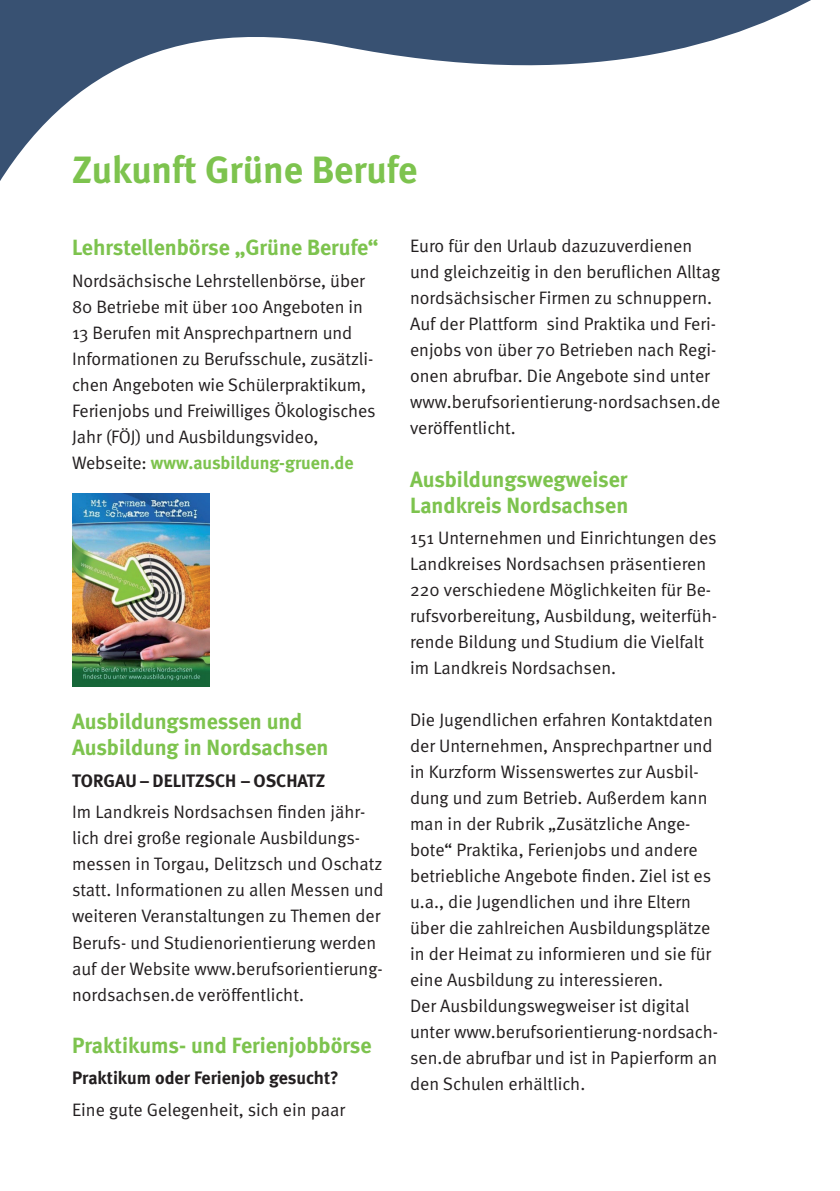
<style>
.page{position:relative;width:840px;height:1191px;background:#fff}
.page>*{position:absolute;margin:0;border:0;box-sizing:border-box;transform-origin:0 0}
.t1{font:700 38px "Meta";color:#7dc34e}
.t2{font:700 22px/26px "Meta";color:#7dc34e}
.t3{font:18px/26px "Meta Normal";color:#231f20}
.t4{font:700 18px "Meta";color:#231f20}
.t5{font:700 18px "Meta";color:#7dc34e}
.s1{font-family:"Meta Normal";font-weight:400;color:#231f20}
</style>
<div class="page">
<svg style="left:0;top:0;width:811px;height:181px"></svg>
<img style="left:72px;top:493px;width:138px;height:194px">
<h1 class="t1" style="left:72px;top:147px;width:346px">Zukunft Grüne Berufe</h1>
<p class="t2" style="left:72px;top:234px;width:308px">Lehrstellenbörse „Grüne Berufe“</p>
<p class="t3" style="left:72px;top:267px;width:305px">Nordsächsische Lehrstellenbörse, über 80 Betriebe mit über 100 Angeboten in 13 Berufen mit Ansprechpartnern und Informationen zu Berufsschule, zusätzli&shy;chen Angeboten wie Schülerpraktikum, Ferienjobs und Freiwilliges Ökologisches Jahr (FÖJ) und Ausbildungsvideo,</p>
<p class="t5" style="left:72px;top:452px;width:283px"><span class="s1">Webseite:</span> www.ausbildung-gruen.de</p>
<p class="t2" style="left:72px;top:708px;width:258px">Ausbildungsmessen und<br>Ausbildung in Nordsachsen</p>
<p class="t4" style="left:72px;top:770px;width:255px">TORGAU – DELITZSCH – OSCHATZ</p>
<p class="t3" style="left:72px;top:799px;width:313px">Im Landkreis Nordsachsen finden jähr&shy;lich drei große regionale Ausbildungs&shy;messen in Torgau, Delitzsch und Oschatz statt. Informationen zu allen Messen und weiteren Veranstaltungen zu Themen der Berufs- und Studienorientierung werden auf der Website www.berufsorientierung&shy;nordsachsen.de veröffentlicht.</p>
<p class="t2" style="left:72px;top:1031px;width:301px">Praktikums- und Ferienjobbörse</p>
<p class="t4" style="left:72px;top:1067px;width:268px">Praktikum oder Ferienjob gesucht?</p>
<p class="t3" style="left:72px;top:1096px;width:274px">Eine gute Gelegenheit, sich ein paar</p>
<p class="t3" style="left:410px;top:233px;width:311px">Euro für den Urlaub dazuzuverdienen und gleichzeitig in den beruflichen Alltag nordsächsischer Firmen zu schnuppern.<br>Auf der Plattform sind Praktika und Feri&shy;enjobs von über 70 Betrieben nach Regi&shy;onen abrufbar. Die Angebote sind unter www.berufsorientierung-nordsachsen.de veröffentlicht.</p>
<p class="t2" style="left:410px;top:465px;width:220px">Ausbildungswegweiser<br>Landkreis Nordsachsen</p>
<p class="t3" style="left:410px;top:525px;width:308px">151 Unternehmen und Einrichtungen des Landkreises Nordsachsen präsentieren 220 verschiedene Möglichkeiten für Be&shy;rufsvorbereitung, Ausbildung, weiterfüh&shy;rende Bildung und Studium die Vielfalt im Landkreis Nordsachsen.</p>
<p class="t3" style="left:410px;top:707px;width:309px">Die Jugendlichen erfahren Kontaktdaten der Unternehmen, Ansprechpartner und in Kurzform Wissenswertes zur Ausbil&shy;dung und zum Betrieb. Außerdem kann man in der Rubrik „Zusätzliche Ange&shy;bote“ Praktika, Ferienjobs und andere betriebliche Angebote finden. Ziel ist es u.a., die Jugendlichen und ihre Eltern über die zahlreichen Ausbildungsplätze in der Heimat zu informieren und sie für eine Ausbildung zu interessieren.<br>Der Ausbildungswegweiser ist digital unter www.berufsorientierung-nordsach&shy;sen.de abrufbar und ist in Papierform an den Schulen erhältlich.</p>
</div>
